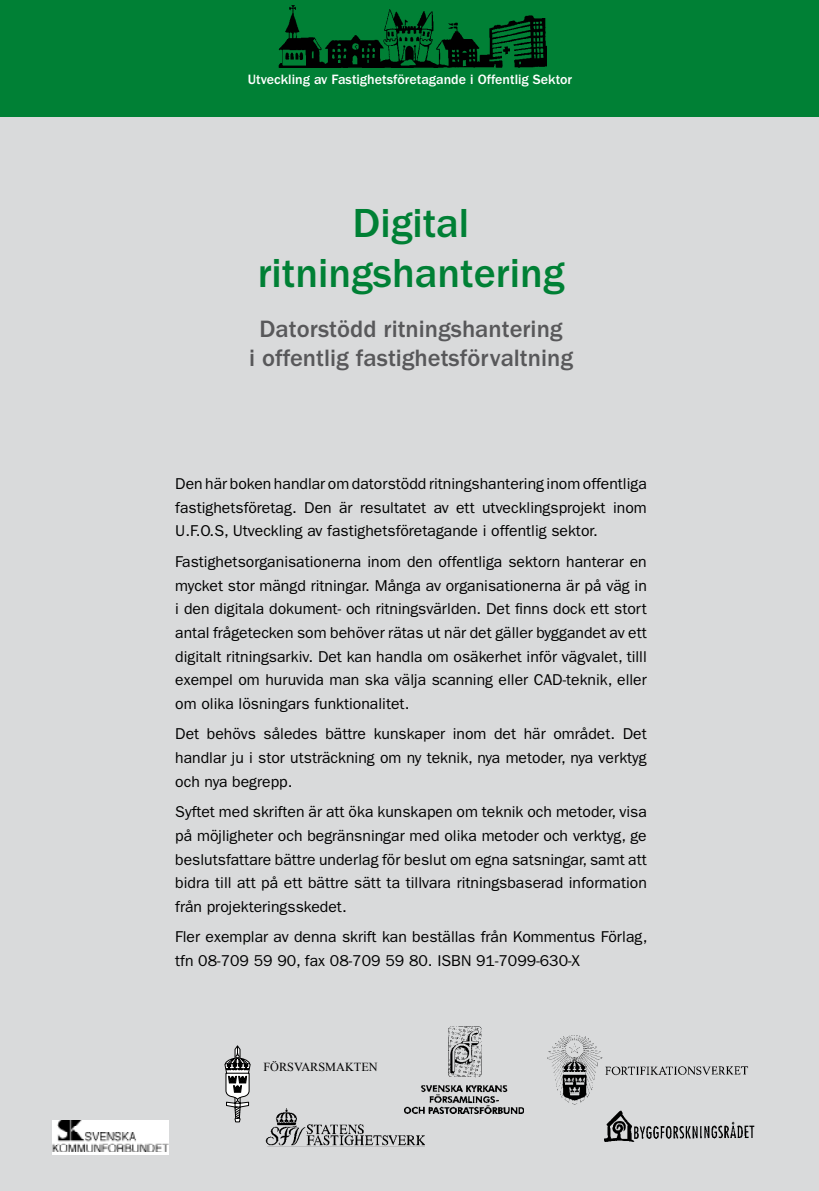
<style>
.page{position:relative;width:819px;height:1191px;background:#fff}
.page>*{position:absolute;margin:0;border:0;box-sizing:border-box;transform-origin:0 0}
.t1{font:500 42px/50.4px "Franklin Gothic";color:#008035;text-align:center}
.t2{font:500 24.5px/29.4px "Franklin Gothic";color:#58585a;text-align:center}
.t3{font:15.75px/23.6px "Franklin Gothic";color:#000;text-align:justify}
.t4{font:500 14px "Franklin Gothic";color:#fff}
.t5{font:12.25px "Times New Roman";color:#000}
</style>
<div class="page">
<div style="left:0;top:117px;width:818px;height:1074px;background:#d9dadb"></div>
<div style="left:0;top:0;width:818px;height:117px;background:#008035"></div>
<img style="left:53px;top:1120px;width:115px;height:34px">
<img style="left:278px;top:5px;width:268px;height:62px">
<img style="left:604px;top:1110px;width:150px;height:31px">
<img style="left:547px;top:1035px;width:201px;height:69px">
<img style="left:405px;top:1026px;width:119px;height:87px">
<img style="left:266px;top:1108px;width:159px;height:39px">
<svg style="left:225px;top:1045px;width:25px;height:77px"></svg>
<p class="t4" style="left:248px;top:71px;width:326px">Utveckling av Fastighetsföretagande i Offentlig Sektor</p>
<h1 class="t1" style="left:258px;top:198px;width:308px">Digital ritningshantering</h1>
<h2 class="t2" style="left:249px;top:314px;width:325px">Datorstödd ritningshantering<br>i offentlig fastighetsförvaltning</h2>
<p class="t3" style="left:175px;top:472px;width:473px">Den här boken handlar om datorstödd ritningshantering inom offentliga fastighetsföretag. Den är resultatet av ett utvecklingsprojekt inom U.F.O.S, Utveckling av fastighetsföretagande i offentlig sektor.</p>
<p class="t3" style="left:175px;top:550px;width:473px">Fastighetsorganisationerna inom den offentliga sektorn hanterar en mycket stor mängd ritningar. Många av organisationerna är på väg in i den digitala dokument- och ritningsvärlden. Det finns dock ett stort antal frågetecken som behöver rätas ut när det gäller byggandet av ett digitalt ritningsarkiv. Det kan handla om osäkerhet inför vägvalet, tilll exempel om huruvida man ska välja scanning eller CAD-teknik, eller om olika lösningars funktionalitet.</p>
<p class="t3" style="left:175px;top:722px;width:473px">Det behövs således bättre kunskaper inom det här området. Det handlar ju i stor utsträckning om ny teknik, nya metoder, nya verktyg och nya begrepp.</p>
<p class="t3" style="left:175px;top:800px;width:473px">Syftet med skriften är att öka kunskapen om teknik och metoder, visa på möjligheter och begränsningar med olika metoder och verktyg, ge beslutsfattare bättre underlag för beslut om egna satsningar, samt att bidra till att på ett bättre sätt ta tillvara ritningsbaserad information från projekteringsskedet.</p>
<p class="t3" style="left:175px;top:925px;width:474px">Fler exemplar av denna skrift kan beställas från Kommentus Förlag, tfn 08-709 59 90, fax 08-709 59 80. ISBN 91-7099-630-X</p>
<p class="t5" style="left:263px;top:1058px;width:116px">FÖRSVARSMAKTEN</p>
</div>
